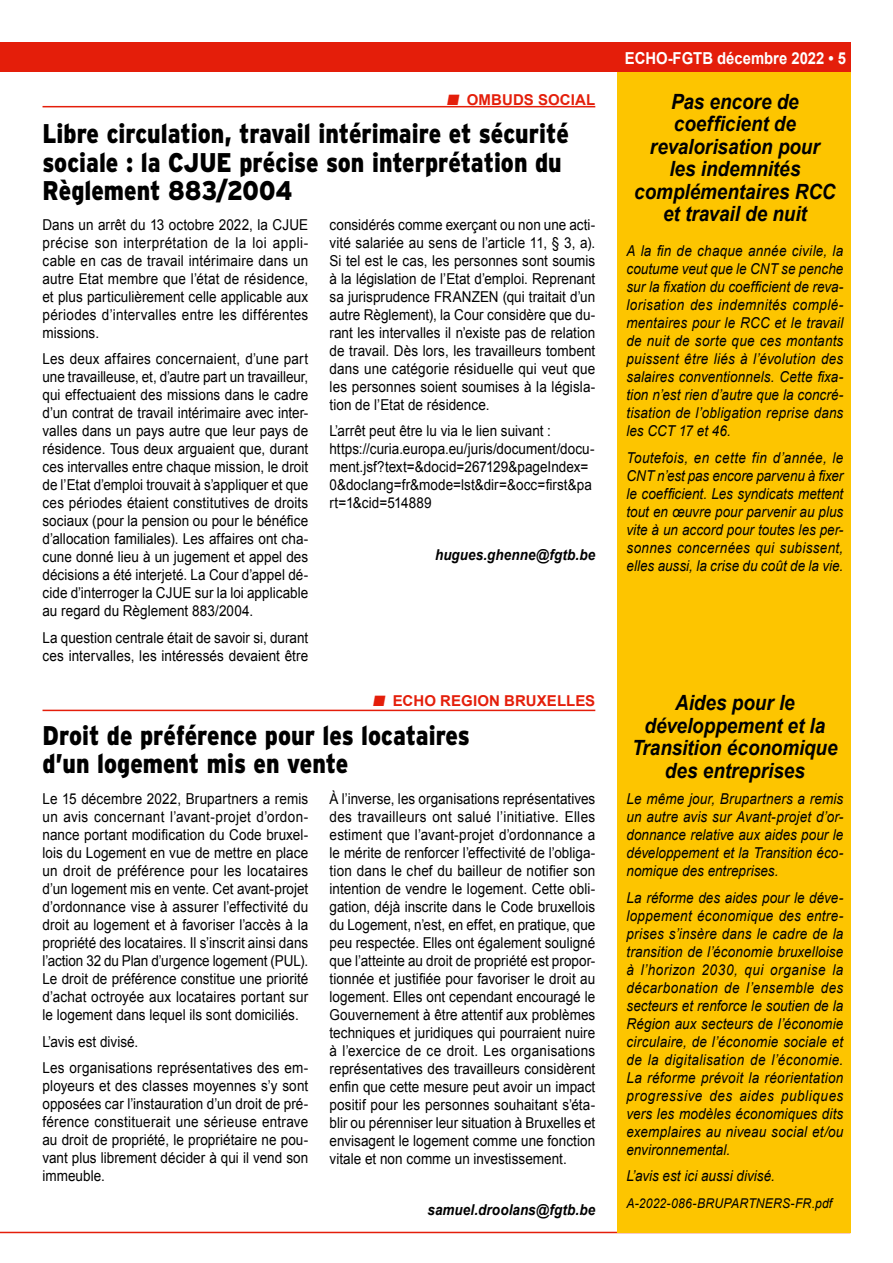
<style>
.page{position:relative;width:893px;height:1263px;background:#fff}
.page>*{position:absolute;margin:0;border:0;box-sizing:border-box;transform-origin:0 0}
.t1{font:900 27px/28.5px "Interstate";color:#000;scale:.85 1}
.t2{font:italic 700 21px/22.5px "Arial";letter-spacing:-.005em;color:#000;text-align:center;scale:.9 1}
.t3{font:700 16.5px "Arial";color:#fff;scale:.9 1}
.t4{font:15px/18px "Arial";letter-spacing:.005em;color:#000;text-align:justify;scale:.9 1}
.t5{font:italic 15px/18px "Arial";letter-spacing:.005em;color:#000;text-align:justify;scale:.9 1}
.t6{font:italic 700 15px "Arial";letter-spacing:.005em;color:#000;scale:.9 1}
.t7{font:700 15px "Arial";letter-spacing:.005em;color:#e41e0a}
.t8{font:italic 13.5px "Arial";letter-spacing:.01em;color:#000;scale:.9 1}
</style>
<div class="page">
<div style="left:0;top:43px;width:850px;height:29px;background:#e41e0a"></div>
<hr style="left:0;top:1232px;width:850px;height:1px;background:#e41e0a">
<div style="left:617px;top:72px;width:233px;height:1161px;background:#fdc500"></div>
<hr style="left:43px;top:106px;width:552px;height:1px;background:#e41e0a">
<hr style="left:43px;top:710px;width:552px;height:1px;background:#e41e0a">
<p class="t7" style="left:447px;top:90px;width:150px">■ OMBUDS SOCIAL</p>
<h1 class="t1" style="left:43px;top:119px;width:621px">Libre circulation, travail intérimaire et sécurité sociale : la CJUE précise son interprétation du<br>Règlement 883/2004</h1>
<p class="t4" style="left:43px;top:216px;width:297px">Dans un arrêt du 13 octobre 2022, la CJUE précise son interprétation de la loi appli&shy;cable en cas de travail intérimaire dans un autre Etat membre que l’état de résidence, et plus particulièrement celle applicable aux périodes d’intervalles entre les différentes missions.</p>
<p class="t4" style="left:43px;top:350px;width:297px">Les deux affaires concernaient, d’une part une travailleuse, et, d’autre part un travailleur, qui effectuaient des missions dans le cadre d’un contrat de travail intérimaire avec inter&shy;valles dans un pays autre que leur pays de résidence. Tous deux arguaient que, durant ces intervalles entre chaque mission, le droit de l’Etat d’emploi trouvait à s’appliquer et que ces périodes étaient constitutives de droits sociaux (pour la pension ou pour le bénéfice d’allocation familiales). Les affaires ont cha&shy;cune donné lieu à un jugement et appel des décisions a été interjeté. La Cour d’appel dé&shy;cide d’interroger la CJUE sur la loi applicable au regard du Règlement 883/2004.</p>
<p class="t4" style="left:43px;top:629px;width:297px">La question centrale était de savoir si, durant ces intervalles, les intéressés devaient être</p>
<p class="t4" style="left:330px;top:216px;width:297px">considérés comme exerçant ou non une acti&shy;vité salariée au sens de l’article 11, § 3, a).<br>Si tel est le cas, les personnes sont soumis à la législation de l’Etat d’emploi. Reprenant sa jurisprudence FRANZEN (qui traitait d’un autre Règlement), la Cour considère que du&shy;rant les intervalles il n’existe pas de relation de travail. Dès lors, les travailleurs tombent dans une catégorie résiduelle qui veut que les personnes soient soumises à la législa&shy;tion de l’Etat de résidence.</p>
<p class="t4" style="left:330px;top:422px;width:296px;text-align:left">L’arrêt peut être lu via le lien suivant : https://curia.europa.eu/juris/document/docu&shy;ment.jsf?text=&amp;docid=267129&amp;pageIndex= 0&amp;doclang=fr&amp;mode=lst&amp;dir=&amp;occ=first&amp;pa rt=1&amp;cid=514889</p>
<p class="t6" style="left:435px;top:545px;width:180px">hugues.ghenne@fgtb.be</p>
<p class="t7" style="left:373px;top:691px;width:224px">■ ECHO REGION BRUXELLES</p>
<h1 class="t1" style="left:43px;top:721px;width:504px">Droit de préférence pour les locataires d’un logement mis en vente</h1>
<p class="t4" style="left:43px;top:790px;width:297px">Le 15 décembre 2022, Brupartners a remis un avis concernant l’avant-projet d’ordon&shy;nance portant modification du Code bruxel&shy;lois du Logement en vue de mettre en place un droit de préférence pour les locataires d’un logement mis en vente. Cet avant-projet d’ordonnance vise à assurer l’effectivité du droit au logement et à favoriser l’accès à la propriété des locataires. Il s’inscrit ainsi dans l’action 32 du Plan d’urgence logement (PUL).<br>Le droit de préférence constitue une priorité d’achat octroyée aux locataires portant sur le logement dans lequel ils sont domiciliés.</p>
<p class="t4" style="left:43px;top:1028px;width:297px;line-height:26.5px">L’avis est divisé.<br>Les organisations représentatives des em-</p>
<p class="t4" style="left:43px;top:1077px;width:297px">ployeurs et des classes moyennes s’y sont opposées car l’instauration d’un droit de pré&shy;férence constituerait une sérieuse entrave au droit de propriété, le propriétaire ne pou&shy;vant plus librement décider à qui il vend son immeuble.</p>
<p class="t4" style="left:330px;top:790px;width:297px">À l’inverse, les organisations représentatives des travailleurs ont salué l’initiative. Elles estiment que l’avant-projet d’ordonnance a le mérite de renforcer l’effectivité de l’obliga&shy;tion dans le chef du bailleur de notifier son intention de vendre le logement. Cette obli&shy;gation, déjà inscrite dans le Code bruxellois du Logement, n’est, en effet, en pratique, que peu respectée. Elles ont également souligné que l’atteinte au droit de propriété est propor&shy;tionnée et justifiée pour favoriser le droit au logement. Elles ont cependant encouragé le Gouvernement à être attentif aux problèmes techniques et juridiques qui pourraient nuire à l’exercice de ce droit. Les organisations représentatives des travailleurs considèrent enfin que cette mesure peut avoir un impact positif pour les personnes souhaitant s’éta&shy;blir ou pérenniser leur situation à Bruxelles et envisagent le logement comme une fonction vitale et non comme un investissement.</p>
<p class="t6" style="left:427px;top:1200px;width:188px">samuel.droolans@fgtb.be</p>
<p class="t3" style="left:625px;top:47px;width:248px">ECHO-FGTB décembre 2022 • 5</p>
<h2 class="t2" style="left:634px;top:91px;width:225px">Pas encore de coefficient de revalorisation pour les indemnités complémentaires RCC et travail de nuit</h2>
<p class="t5" style="left:626px;top:242px;width:242px">A la fin de chaque année civile, la coutume veut que le CNT se penche sur la fixation du coefficient de reva&shy;lorisation des indemnités complé&shy;mentaires pour le RCC et le travail de nuit de sorte que ces montants puissent être liés à l’évolution des salaires conventionnels. Cette fixa&shy;tion n’est rien d’autre que la concré&shy;tisation de l’obligation reprise dans les CCT 17 et 46.</p>
<p class="t5" style="left:626px;top:449px;width:242px">Toutefois, en cette fin d’année, le CNT n’est pas encore parvenu à fixer le coefficient. Les syndicats mettent tout en œuvre pour parvenir au plus vite à un accord pour toutes les per&shy;sonnes concernées qui subissent, elles aussi, la crise du coût de la vie.</p>
<h2 class="t2" style="left:632px;top:692px;width:230px">Aides pour le développement et la<br>Transition économique des entreprises</h2>
<p class="t5" style="left:626px;top:790px;width:242px">Le même jour, Brupartners a remis un autre avis sur Avant-projet d’or&shy;donnance relative aux aides pour le développement et la Transition éco&shy;nomique des entreprises.</p>
<p class="t5" style="left:626px;top:889px;width:242px">La réforme des aides pour le déve&shy;loppement économique des entre&shy;prises s’insère dans le cadre de la transition de l’économie bruxelloise à l’horizon 2030, qui organise la décarbonation de l’ensemble des secteurs et renforce le soutien de la Région aux secteurs de l’économie circulaire, de l’économie sociale et de la digitalisation de l’économie.<br>La réforme prévoit la réorientation progressive des aides publiques vers les modèles économiques dits exemplaires au niveau social et/ou environnemental.</p>
<p class="t5" style="left:626px;top:1167px;width:166px">L’avis est ici aussi divisé.</p>
<p class="t8" style="left:626px;top:1194px;width:230px">A-2022-086-BRUPARTNERS-FR.pdf</p>
</div>
